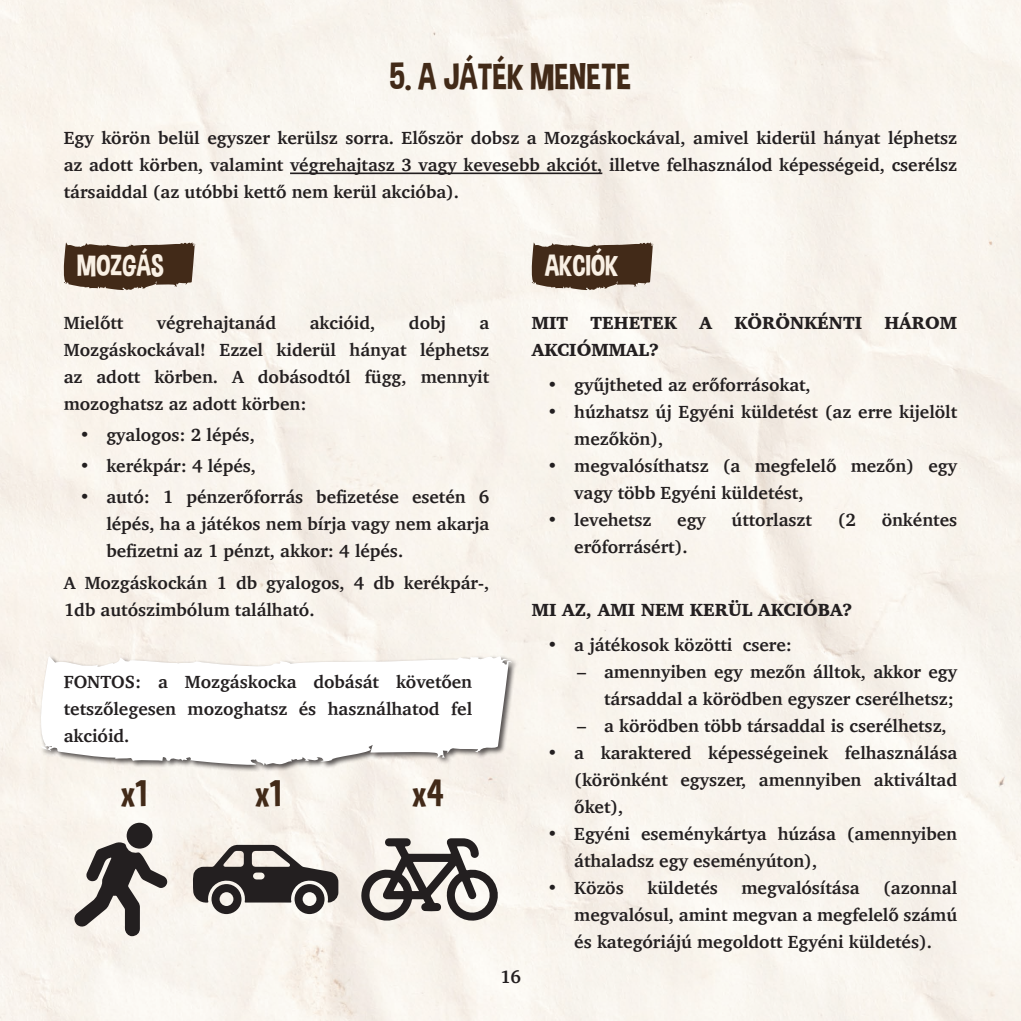
<style>
.page{position:relative;width:1021px;height:1021px;background:#fff}
.page>*{position:absolute;margin:0;border:0;box-sizing:border-box;transform-origin:0 0}
.t1{font:37.5px "Dimbo";color:#422a18}
.t2{font:30px "Dimbo";color:#f9f0e4}
.t3{font:700 18px/27px "Charter";color:#231f20;text-align:justify}
.t4{font:900 18px/27px "Charter";color:#231f20}
</style>
<div class="page">
<div style="left:0;top:0;width:1020px;height:1020px;background:#f9f4ed"></div>
<hr style="left:290px;top:172px;width:312px;height:2px;background:#231f20">
<svg style="left:63px;top:242px;width:133px;height:48px;background:#604b3a"></svg>
<svg style="left:531px;top:242px;width:122px;height:48px;background:#5e4939"></svg>
<div style="left:39px;top:655px;width:480px;height:117px;background:#231f20;opacity:.75"></div>
<svg style="left:40px;top:655px;width:472px;height:110px"></svg>
<svg style="left:74px;top:842px;width:94px;height:94px"></svg>
<div style="left:127px;top:822px;width:25px;height:26px;background:#231f20;border-radius:50%"></div>
<svg style="left:193px;top:844px;width:145px;height:70px"></svg>
<svg style="left:360px;top:838px;width:137px;height:85px"></svg>
<h1 class="t1" style="left:390px;top:54px;width:243px">5. A JÁTÉK MENETE</h1>
<p class="t3" style="left:64px;top:124px;width:894px">Egy körön belül egyszer kerülsz sorra. Először dobsz a Mozgáskockával, amivel kiderül hányat léphetsz az adott körben, valamint végrehajtasz 3 vagy kevesebb akciót, illetve felhasználod képességeid, cserélsz társaiddal (az utóbbi kettő nem kerül akcióba).</p>
<h2 class="t2" style="left:77px;top:247px;width:88px">MOZGÁS</h2>
<h2 class="t2" style="left:545px;top:247px;width:75px">AKCIÓK</h2>
<p class="t3" style="left:64px;top:308px;width:61px">Mielőtt</p>
<p class="t3" style="left:157px;top:308px;width:121px">végrehajtanád</p>
<p class="t3" style="left:310px;top:308px;width:67px">akcióid,</p>
<p class="t3" style="left:409px;top:308px;width:38px">dobj</p>
<p class="t4" style="left:531px;top:308px;width:427px">MIT TEHETEK A KÖRÖNKÉNTI HÁROM<br>AKCIÓMMAL?</p>
<p class="t3" style="left:547px;top:371px;width:265px">• gyűjtheted az erőforrásokat,</p>
<p class="t3" style="left:574px;top:398px;width:384px;text-indent:-27px">• húzhatsz új Egyéni küldetést (az erre kijelölt mezőkön),</p>
<p class="t3" style="left:574px;top:452px;width:384px;text-indent:-27px">• megvalósíthatsz (a megfelelő mezőn) egy vagy több Egyéni küldetést,</p>
<p class="t3" style="left:547px;top:506px;width:106px">• levehetsz</p>
<p class="t3" style="left:677px;top:506px;width:30px">egy</p>
<p class="t3" style="left:731px;top:506px;width:82px">úttorlaszt</p>
<p class="t3" style="left:837px;top:506px;width:20px">(2</p>
<p class="t3" style="left:881px;top:506px;width:77px">önkéntes</p>
<p class="t3" style="left:574px;top:533px;width:115px">erőforrásért).</p>
<p class="t3" style="left:64px;top:308px;width:427px;text-indent:415px">a Mozgáskockával! Ezzel kiderül hányat léphetsz az adott körben. A dobásodtól függ, mennyit mozoghatsz az adott körben:</p>
<p class="t3" style="left:79px;top:421px;width:177px">• gyalogos: 2 lépés,</p>
<p class="t3" style="left:79px;top:452px;width:178px">• kerékpár: 4 lépés,</p>
<p class="t3" style="left:106px;top:483px;width:384px;text-indent:-27px">• autó: 1 pénzerőforrás befizetése esetén 6 lépés, ha a játékos nem bírja vagy nem akarja befizetni az 1 pénzt, akkor: 4 lépés.</p>
<p class="t3" style="left:64px;top:568px;width:427px">A Mozgáskockán 1 db gyalogos, 4 db kerékpár-,<br>1db autószimbólum található.</p>
<p class="t4" style="left:531px;top:595px;width:322px">MI AZ, AMI NEM KERÜL AKCIÓBA?</p>
<p class="t3" style="left:547px;top:631px;width:246px">• a játékosok közötti csere:</p>
<p class="t3" style="left:577px;top:658px;width:381px;text-align:right">– amennyiben egy mezőn álltok, akkor egy társaddal a körödben egyszer cserélhetsz;</p>
<p class="t3" style="left:577px;top:712px;width:371px">– a körödben több társaddal is cserélhetsz,</p>
<p class="t3" style="left:574px;top:739px;width:384px;text-indent:-27px">• a karaktered képességeinek felhasználása (körönként egyszer, amennyiben aktiváltad őket),</p>
<p class="t3" style="left:574px;top:820px;width:384px;text-indent:-27px">• Egyéni eseménykártya húzása (amennyiben áthaladsz egy eseményúton),</p>
<p class="t3" style="left:547px;top:874px;width:78px">• Közös</p>
<p class="t3" style="left:647px;top:874px;width:72px">küldetés</p>
<p class="t3" style="left:741px;top:874px;width:119px">megvalósítása</p>
<p class="t3" style="left:64px;top:667px;width:410px">FONTOS: a Mozgáskocka dobását követően tetszőlegesen mozoghatsz és használhatod fel akcióid.</p>
<h1 class="t1" style="left:121px;top:770px;width:27px">x1</h1>
<h1 class="t1" style="left:255px;top:770px;width:27px">x1</h1>
<h1 class="t1" style="left:412px;top:770px;width:33px">x4</h1>
<p class="t3" style="left:574px;top:874px;width:384px;text-indent:309px">(azonnal megvalósul, amint megvan a megfelelő számú és kategóriájú megoldott Egyéni küldetés).</p>
<p class="t3" style="left:500px;top:963px;width:22px">16</p>
</div>
